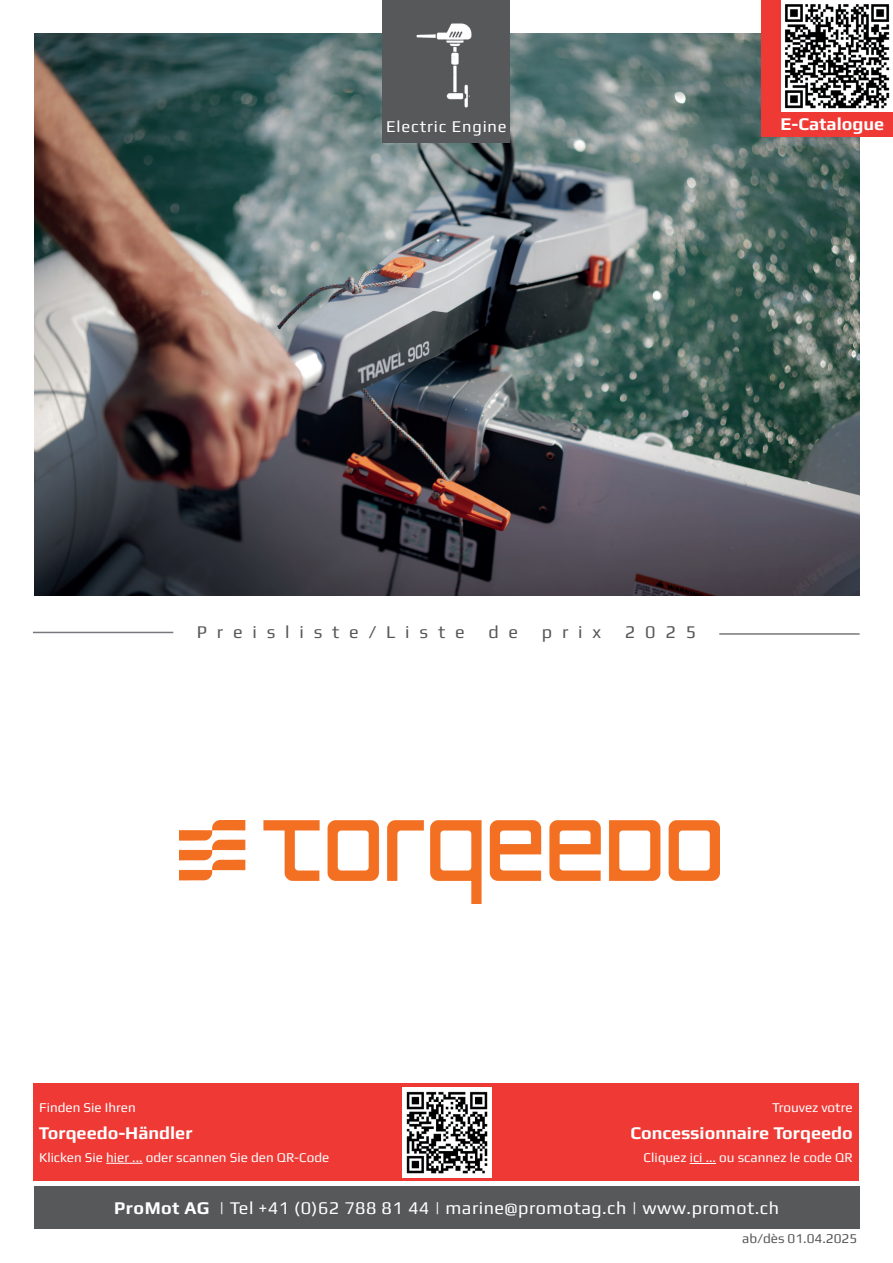
<style>
.page{position:relative;width:893px;height:1263px;background:#fff}
.page>*{position:absolute;margin:0;border:0;box-sizing:border-box;transform-origin:0 0}
.t1{font:18px "Play";letter-spacing:.025em;color:#fff}
.t2{font:700 18px "Play";color:#fff}
.t3{font:18px "Play";letter-spacing:.545em;color:#57585a}
.t4{font:16.5px "Play";letter-spacing:.05em;color:#fff}
.t5{font:13.5px "Play";color:#fff}
.t6{font:13.5px "Play";color:#57585a}
.s1{font-weight:700}
</style>
<div class="page">
<img style="left:34px;top:34px;width:826px;height:561px">
<div style="left:383px;top:0;width:127px;height:142px;background:#57585a"></div>
<hr style="left:33px;top:632px;width:140px;height:1px;background:#76787b">
<hr style="left:719px;top:633px;width:141px;height:2px;background:#76787b">
<div style="left:34px;top:1186px;width:825px;height:43px;background:#57585a"></div>
<div style="left:761px;top:0;width:132px;height:136px;background:#ee3935"></div>
<img style="left:782px;top:0;width:111px;height:111px">
<div style="left:34px;top:1084px;width:825px;height:97px;background:#ee3935"></div>
<img style="left:402px;top:1088px;width:90px;height:89px">
<hr style="left:106px;top:1163px;width:37px;height:1px;background:#fff">
<svg style="left:690px;top:1163px;width:26px;height:1px"></svg>
<img style="left:179px;top:821px;width:540px;height:83px">
<img style="left:416px;top:23px;width:56px;height:85px">
<p class="t4" style="left:386px;top:116px;width:122px">Electric Engine</p>
<h1 class="t2" style="left:780px;top:113px;width:105px">E-Catalogue</h1>
<h1 class="t3" style="left:197px;top:621px;width:269px">Preisliste/Liste</h1>
<h1 class="t3" style="left:488px;top:621px;width:31px">d e</h1>
<h1 class="t3" style="left:542px;top:621px;width:61px">prix</h1>
<h1 class="t3" style="left:625px;top:621px;width:73px">2025</h1>
<p class="t5" style="left:39px;top:1099px;width:98px">Finden Sie Ihren</p>
<p class="t5" style="left:772px;top:1099px;width:82px">Trouvez votre</p>
<h1 class="t2" style="left:39px;top:1122px;width:155px">Torqeedo-Händler</h1>
<p class="t5" style="left:39px;top:1149px;width:292px">Klicken Sie hier ... oder scannen Sie den QR-Code</p>
<h1 class="t2" style="left:630px;top:1122px;width:224px">Concessionnaire Torqeedo</h1>
<p class="t5" style="left:643px;top:1150px;width:211px">Cliquez ici ... ou scannez le code QR</p>
<h1 class="t1" style="left:114px;top:1197px;width:666px"><span class="s1">ProMot AG</span> | Tel +41 (0)62 788 81 44 | marine@promotag.ch | www.promot.ch</h1>
<p class="t6" style="left:742px;top:1230px;width:116px">ab/dès 01.04.2025</p>
</div>
